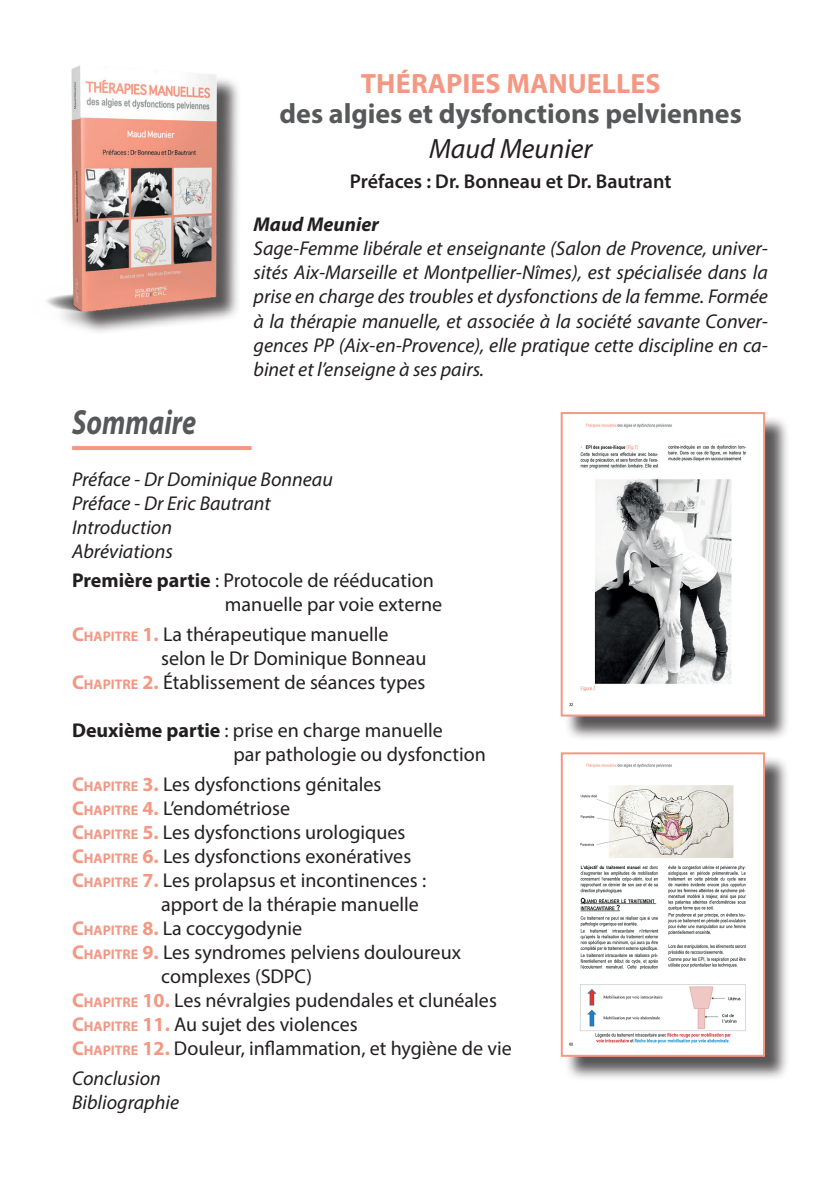
<style>
.page{position:relative;width:840px;height:1191px;background:#fff}
.page>*{position:absolute;margin:0;border:0;box-sizing:border-box;transform-origin:0 0}
.t1{font:italic 700 35px "Myriad Pro";color:#57585a;scale:.8 1}
.t2{font:700 28px "Myriad Pro";color:#57585a}
.t3{font:700 28px "Myriad Pro";color:#f59883}
.t4{font:italic 28px "Myriad Pro";color:#231f20}
.t5{font:20px/24px "Myriad Pro";color:#231f20}
.t6{font:italic 20px/24px "Myriad Pro";color:#231f20}
.t7{font:600 20px "Myriad Pro";color:#231f20}
.t8{font:italic 700 20px "Myriad Pro";color:#231f20}
.s1{font-weight:700}
.s2{font-weight:700;color:#f59883}
.s3{font-weight:700;font-size:14px;color:#f59883}
</style>
<div class="page">
<div style="left:46px;top:69px;width:196px;height:267px;background:#231f20;opacity:.75"></div>
<img style="left:46px;top:65px;width:190px;height:255px">
<hr style="left:72px;top:446px;width:179px;height:4px;background:#f59883">
<div style="left:563px;top:415px;width:226px;height:326px;background:#231f20;opacity:.75"></div>
<img style="left:563px;top:415px;width:198px;height:298px">
<div style="left:560px;top:412px;width:204px;height:304px;border:2px solid #f59883"></div>
<div style="left:563px;top:755px;width:226px;height:326px;background:#231f20;opacity:.75"></div>
<img style="left:563px;top:755px;width:198px;height:298px">
<div style="left:560px;top:752px;width:204px;height:304px;border:2px solid #f59883"></div>
<h1 class="t1" style="left:72px;top:399px;width:157px">Sommaire</h1>
<h2 class="t3" style="left:360px;top:65px;width:301px">THÉRAPIES MANUELLES</h2>
<h2 class="t2" style="left:279px;top:95px;width:463px">des algies et dysfonctions pelviennes</h2>
<h2 class="t4" style="left:429px;top:131px;width:165px">Maud Meunier</h2>
<p class="t7" style="left:350px;top:168px;width:323px">Préfaces : Dr. Bonneau et Dr. Bautrant</p>
<p class="t8" style="left:253px;top:212px;width:127px">Maud Meunier</p>
<p class="t6" style="left:253px;top:236px;width:515px;text-align:justify">Sage-Femme libérale et enseignante (Salon de Provence, univer&shy;sités Aix-Marseille et Montpellier-Nîmes), est spécialisée dans la prise en charge des troubles et dysfonctions de la femme. Formée à la thérapie manuelle, et associée à la société savante Conver&shy;gences PP (Aix-en-Provence), elle pratique cette discipline en ca&shy;binet et l’enseigne à ses pairs.</p>
<p class="t6" style="left:72px;top:467px;width:262px">Préface - Dr Dominique Bonneau<br>Préface - Dr Eric Bautrant<br>Introduction<br>Abréviations</p>
<p class="t5" style="left:225px;top:568px;width:219px;text-indent:-153px"><span class="s1">Première partie</span> : Protocole de rééducation manuelle par voie externe</p>
<p class="t5" style="left:72px;top:622px;width:318px"><span class="s2">C</span><span class="s3">HAPITRE</span> <span class="s2">1.</span> La thérapeutique manuelle</p>
<p class="t5" style="left:161px;top:646px;width:266px">selon le Dr Dominique Bonneau</p>
<p class="t5" style="left:72px;top:670px;width:354px"><span class="s2">C</span><span class="s3">HAPITRE</span> <span class="s2">2.</span> Établissement de séances types</p>
<p class="t5" style="left:233px;top:718px;width:254px;text-indent:-161px"><span class="s1">Deuxième partie</span> : prise en charge manuelle<br>par pathologie ou dysfonction</p>
<p class="t5" style="left:72px;top:772px;width:311px"><span class="s2">C</span><span class="s3">HAPITRE</span> <span class="s2">3.</span> Les dysfonctions génitales</p>
<p class="t5" style="left:72px;top:796px;width:219px"><span class="s2">C</span><span class="s3">HAPITRE</span> <span class="s2">4.</span> L’endométriose</p>
<p class="t5" style="left:72px;top:820px;width:334px"><span class="s2">C</span><span class="s3">HAPITRE</span> <span class="s2">5.</span> Les dysfonctions urologiques</p>
<p class="t5" style="left:72px;top:844px;width:340px"><span class="s2">C</span><span class="s3">HAPITRE</span> <span class="s2">6.</span> Les dysfonctions exonératives</p>
<p class="t5" style="left:72px;top:868px;width:355px"><span class="s2">C</span><span class="s3">HAPITRE</span> <span class="s2">7.</span> Les prolapsus et incontinences :</p>
<p class="t5" style="left:161px;top:892px;width:259px">apport de la thérapie manuelle</p>
<p class="t5" style="left:72px;top:916px;width:231px"><span class="s2">C</span><span class="s3">HAPITRE</span> <span class="s2">8.</span> La coccygodynie</p>
<p class="t5" style="left:72px;top:940px;width:390px"><span class="s2">C</span><span class="s3">HAPITRE</span> <span class="s2">9.</span> Les syndromes pelviens douloureux</p>
<p class="t5" style="left:161px;top:964px;width:152px">complexes (SDPC)</p>
<p class="t5" style="left:72px;top:988px;width:426px"><span class="s2">C</span><span class="s3">HAPITRE</span> <span class="s2">10.</span> Les névralgies pudendales et clunéales</p>
<p class="t5" style="left:72px;top:1012px;width:287px"><span class="s2">C</span><span class="s3">HAPITRE</span> <span class="s2">11.</span> Au sujet des violences</p>
<p class="t5" style="left:72px;top:1036px;width:441px"><span class="s2">C</span><span class="s3">HAPITRE</span> <span class="s2">12.</span> Douleur, inflammation, et hygiène de vie</p>
<p class="t6" style="left:72px;top:1065px;width:108px">Conclusion<br>Bibliographie</p>
</div>
